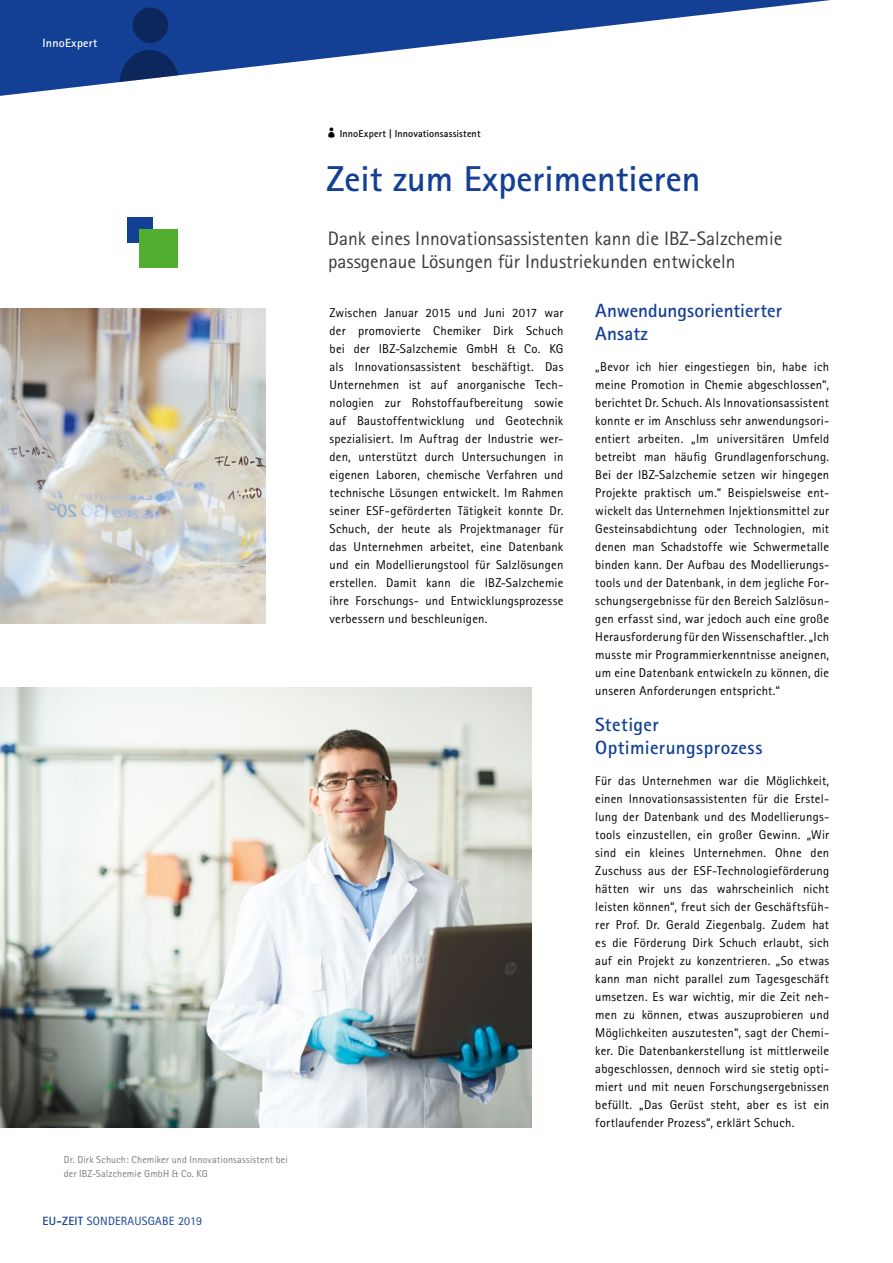
<style>
.page{position:relative;width:893px;height:1263px;background:#fff}
.page>*{position:absolute;margin:0;border:0;box-sizing:border-box;transform-origin:0 0}
.t1{font:700 36px "Rotis Sans Serif";color:#134094}
.t2{font:19.5px/22.5px "Rotis Sans Serif";color:#3b3b3a}
.t3{font:700 19.2px/23px "Rotis Sans Serif";letter-spacing:.015em;color:#134094}
.t4{font:12.75px/18px "Rotis Sans Serif";letter-spacing:.015em;color:#000;text-align:justify}
.t5{font:12px "Rotis Sans Serif";letter-spacing:.02em;color:#134094}
.t6{font:700 12px "Rotis Sans Serif";letter-spacing:.02em;color:#fff}
.t7{font:10.2px/13.5px "Rotis Sans Serif";letter-spacing:.015em;color:#7b7b7a}
.t8{font:700 10.2px "Rotis Sans Serif";letter-spacing:.015em;color:#000}
.s1{font-weight:700}
</style>
<div class="page">
<svg style="left:0;top:0;width:831px;height:96px"></svg>
<svg style="left:118px;top:7px;width:63px;height:89px"></svg>
<img style="left:0;top:687px;width:531px;height:440px">
<img style="left:0;top:308px;width:266px;height:315px">
<div style="left:128px;top:217px;width:25px;height:25px;background:#134094"></div>
<div style="left:140px;top:230px;width:38px;height:38px;background:#51ae30"></div>
<h2 class="t6" style="left:43px;top:36px;width:56px">InnoExpert</h2>
<p class="t7" style="left:64px;top:1153px;width:226px">Dr. Dirk Schuch: Chemiker und Innovationsassistent bei der IBZ-Salzchemie GmbH &amp; Co. KG</p>
<p class="t5" style="left:43px;top:1214px;width:161px"><span class="s1">EU-ZEIT</span> SONDERAUSGABE 2019</p>
<p class="t8" style="left:340px;top:127px;width:142px">InnoExpert | Innovationsassistent</p>
<h3 class="t1" style="left:327px;top:156px;width:375px">Zeit zum Experimentieren</h3>
<h3 class="t2" style="left:328px;top:227px;width:456px">Dank eines Innovationsassistenten kann die IBZ-Salzchemie passgenaue Lösungen für Industriekunden entwickeln</h3>
<p class="t4" style="left:330px;top:304px;width:235px">Zwischen Januar 2015 und Juni 2017 war der promovierte Chemiker Dirk Schuch bei der IBZ-Salzchemie GmbH &amp; Co. KG als Innovationsassistent beschäftigt. Das Unternehmen ist auf anorganische Tech&shy;nologien zur Rohstoffaufbereitung sowie auf Baustoffentwicklung und Geotechnik spezialisiert. Im Auftrag der Industrie wer&shy;den, unterstützt durch Untersuchungen in eigenen Laboren, chemische Verfahren und technische Lösungen entwickelt. Im Rahmen seiner ESF-geförderten Tätigkeit konnte Dr.<br>Schuch, der heute als Projektmanager für das Unternehmen arbeitet, eine Datenbank und ein Modellierungstool für Salzlösungen erstellen. Damit kann die IBZ-Salzchemie ihre Forschungs- und Entwicklungsprozesse verbessern und beschleunigen.</p>
<h4 class="t3" style="left:595px;top:299px;width:188px">Anwendungsorientierter<br>Ansatz</h4>
<p class="t4" style="left:595px;top:358px;width:235px">„Bevor ich hier eingestiegen bin, habe ich meine Promotion in Chemie abgeschlossen“, berichtet Dr. Schuch. Als Innovationsassistent konnte er im Anschluss sehr anwendungsori&shy;entiert arbeiten. „Im universitären Umfeld betreibt man häufig Grundlagenforschung.<br>Bei der IBZ-Salzchemie setzen wir hingegen Projekte praktisch um.“ Beispielsweise ent&shy;wickelt das Unternehmen Injektionsmittel zur Gesteinsabdichtung oder Technologien, mit denen man Schadstoffe wie Schwermetalle binden kann. Der Aufbau des Modellierungs&shy;tools und der Datenbank, in dem jegliche For&shy;schungsergebnisse für den Bereich Salzlösun&shy;gen erfasst sind, war jedoch auch eine große Herausforderung für den Wissenschaftler. „Ich musste mir Programmierkenntnisse aneignen, um eine Datenbank entwickeln zu können, die unseren Anforderungen entspricht.“</p>
<h4 class="t3" style="left:595px;top:713px;width:169px">Stetiger<br>Optimierungsprozess</h4>
<p class="t4" style="left:595px;top:772px;width:235px">Für das Unternehmen war die Möglichkeit, einen Innovationsassistenten für die Erstel&shy;lung der Datenbank und des Modellierungs&shy;tools einzustellen, ein großer Gewinn. „Wir sind ein kleines Unternehmen. Ohne den Zuschuss aus der ESF-Technologieförderung hätten wir uns das wahrscheinlich nicht leisten können“, freut sich der Geschäftsfüh&shy;rer Prof. Dr. Gerald Ziegenbalg. Zudem hat es die Förderung Dirk Schuch erlaubt, sich auf ein Projekt zu konzentrieren. „So etwas kann man nicht parallel zum Tagesgeschäft umsetzen. Es war wichtig, mir die Zeit neh&shy;men zu können, etwas auszuprobieren und Möglichkeiten auszutesten“, sagt der Chemi&shy;ker. Die Datenbankerstellung ist mittlerweile abgeschlossen, dennoch wird sie stetig opti&shy;miert und mit neuen Forschungsergebnissen befüllt. „Das Gerüst steht, aber es ist ein fortlaufender Prozess“, erklärt Schuch.</p>
</div>
